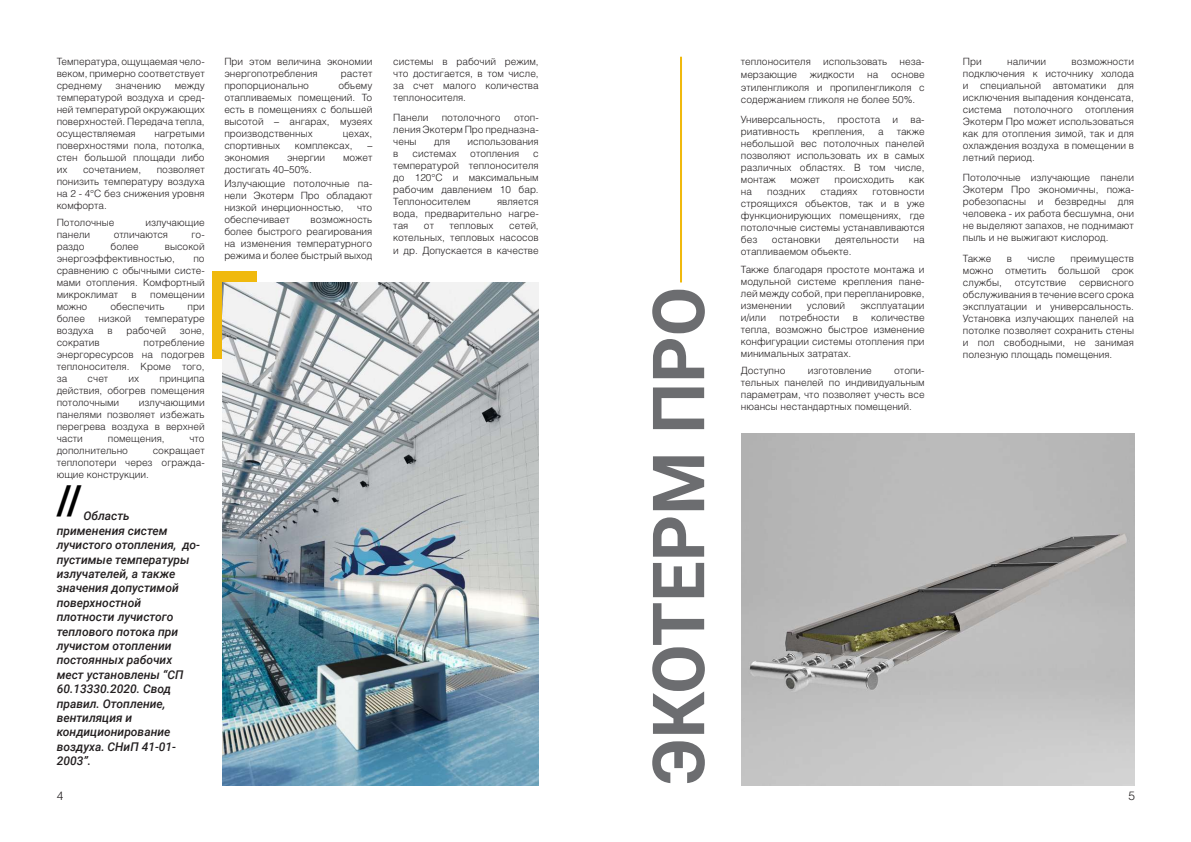
<style>
.page{position:relative;width:1191px;height:842px;background:#fff}
.page>*{position:absolute;margin:0;border:0;box-sizing:border-box;transform-origin:0 0}
.t1{font:700 72px "Roboto";color:#6c6d70}
.t2{font:700 40px "Roboto";color:#000}
.t3{font:italic 500 12px/14.4px "Roboto";color:#231f20}
.t4{font:12px "Helios Light C";color:#231f20}
.t5{font:10px/12px "Helios Light C";color:#231f20;text-align:justify}
</style>
<div class="page">
<div style="left:212px;top:271px;width:44px;height:87px;background:#f0b90d"></div>
<img style="left:223px;top:282px;width:316px;height:503px">
<div style="left:680px;top:57px;width:2px;height:225px;border:1px solid #f0b90d"></div>
<img style="left:741px;top:434px;width:393px;height:351px">
<p class="t5" style="left:57px;top:55px;width:149px">Температура, ощущаемая чело&shy;веком, примерно соответствует среднему</p>
<p class="t5" style="left:57px;top:79px;width:149px;text-indent:118px">между температурой воздуха и сред&shy;ней температурой окружающих поверхностей. Передача тепла, осуществляемая</p>
<p class="t5" style="left:116px;top:79px;width:47px">значению</p>
<p class="t5" style="left:57px;top:127px;width:149px;text-indent:98px">нагретыми поверхностями пола, потолка, стен большой площади либо их</p>
<p class="t5" style="left:57px;top:163px;width:149px;text-indent:100px">позволяет понизить температуру воздуха на 2 - 4°С без снижения уровня комфорта.</p>
<p class="t5" style="left:57px;top:217px;width:59px">Потолочные</p>
<p class="t5" style="left:145px;top:217px;width:61px">излучающие</p>
<p class="t5" style="left:57px;top:229px;width:35px">панели</p>
<p class="t5" style="left:114px;top:229px;width:56px">отличаются</p>
<p class="t5" style="left:192px;top:229px;width:14px">го-</p>
<p class="t5" style="left:57px;top:241px;width:29px">раздо</p>
<p class="t5" style="left:110px;top:241px;width:30px">более</p>
<p class="t5" style="left:83px;top:163px;width:60px">сочетанием,</p>
<p class="t5" style="left:57px;top:241px;width:149px;text-indent:108px">высокой энергоэффективностью,</p>
<p class="t5" style="left:57px;top:253px;width:149px;text-indent:137px">по сравнению с обычными систе&shy;мами отопления. Комфортный микроклимат</p>
<p class="t5" style="left:132px;top:289px;width:7px">в</p>
<p class="t5" style="left:150px;top:289px;width:56px">помещении</p>
<p class="t5" style="left:57px;top:301px;width:32px">можно</p>
<p class="t5" style="left:110px;top:301px;width:56px">обеспечить</p>
<p class="t5" style="left:188px;top:301px;width:19px">при</p>
<p class="t5" style="left:57px;top:313px;width:30px">более</p>
<p class="t5" style="left:99px;top:313px;width:34px">низкой</p>
<p class="t5" style="left:145px;top:313px;width:61px">температуре</p>
<p class="t5" style="left:57px;top:325px;width:39px">воздуха</p>
<p class="t5" style="left:108px;top:325px;width:7px">в</p>
<p class="t5" style="left:127px;top:325px;width:41px">рабочей</p>
<p class="t5" style="left:180px;top:325px;width:26px">зоне,</p>
<p class="t5" style="left:57px;top:337px;width:44px">сократив</p>
<p class="t5" style="left:57px;top:337px;width:149px;text-indent:87px">потребление энергоресурсов на подогрев теплоносителя. Кроме того, за</p>
<p class="t5" style="left:57px;top:373px;width:149px;text-indent:103px">принципа действия, обогрев помещения потолочными</p>
<p class="t5" style="left:88px;top:373px;width:22px">счет</p>
<p class="t5" style="left:129px;top:373px;width:12px">их</p>
<p class="t5" style="left:57px;top:397px;width:149px;text-indent:82px">излучающими панелями позволяет избежать перегрева воздуха в верхней части</p>
<p class="t5" style="left:108px;top:433px;width:58px">помещения,</p>
<p class="t5" style="left:189px;top:433px;width:17px">что</p>
<p class="t5" style="left:57px;top:445px;width:73px">дополнительно</p>
<p class="t5" style="left:57px;top:445px;width:149px;text-indent:96px">сокращает теплопотери через огражда&shy;ющие конструкции.</p>
<h2 class="t2" style="left:57px;top:472px;width:27px">//</h2>
<p class="t3" style="left:57px;top:508px;width:144px;text-indent:27px">Область применения систем лучистого отопления, до&shy;пустимые температуры излучателей, а также значения допустимой поверхностной плотности лучистого теплового потока при лучистом отоплении постоянных рабочих мест установлены “СП<br>60.13330.2020. Свод правил. Отопление, вентиляция и кондиционирование воздуха. СНиП 41-01-<br>2003”.</p>
<p class="t5" style="left:224px;top:55px;width:149px">При этом величина экономии энергопотребления</p>
<p class="t5" style="left:341px;top:67px;width:33px">растет</p>
<p class="t5" style="left:224px;top:79px;width:149px;text-indent:114px">объему отапливаемых помещений. То есть в помещениях с большей высотой – ангарах, музеях производственных</p>
<p class="t5" style="left:224px;top:79px;width:86px">пропорционально</p>
<p class="t5" style="left:343px;top:127px;width:31px">цехах,</p>
<p class="t5" style="left:224px;top:139px;width:57px">спортивных</p>
<p class="t5" style="left:295px;top:139px;width:59px">комплексах,</p>
<p class="t5" style="left:367px;top:139px;width:6px">–</p>
<p class="t5" style="left:224px;top:151px;width:46px">экономия</p>
<p class="t5" style="left:287px;top:151px;width:40px">энергии</p>
<p class="t5" style="left:343px;top:151px;width:31px">может</p>
<p class="t5" style="left:224px;top:161px;width:148px;line-height:14.8px">достигать 40–50%.<br>Излучающие потолочные па--</p>
<p class="t5" style="left:224px;top:190px;width:149px">нели Экотерм Про обладают низкой инерционностью,</p>
<p class="t5" style="left:357px;top:202px;width:17px">что</p>
<p class="t5" style="left:224px;top:214px;width:67px">обеспечивает</p>
<p class="t5" style="left:224px;top:214px;width:149px;text-indent:86px">возможность более быстрого реагирования на изменения температурного режима и более быстрый выход</p>
<p class="t5" style="left:393px;top:55px;width:147px">системы в рабочий режим, что достигается, в том числе, за счет малого количества теплоносителя.</p>
<p class="t5" style="left:393px;top:111px;width:37px">Панели</p>
<p class="t5" style="left:442px;top:111px;width:60px">потолочного</p>
<p class="t5" style="left:393px;top:111px;width:147px;text-indent:121px">отоп&shy;ления Экотерм Про предназна&shy;чены</p>
<p class="t5" style="left:434px;top:135px;width:18px">для</p>
<p class="t5" style="left:467px;top:135px;width:73px">использования</p>
<p class="t5" style="left:393px;top:147px;width:147px;text-indent:140px">с температурой теплоносителя до 120°С и максимальным рабочим давлением 10 бар.<br>Теплоносителем</p>
<p class="t5" style="left:393px;top:147px;width:7px">в</p>
<p class="t5" style="left:412px;top:147px;width:45px">системах</p>
<p class="t5" style="left:470px;top:147px;width:50px">отопления</p>
<p class="t5" style="left:393px;top:195px;width:147px;text-indent:104px">является вода, предварительно нагре&shy;тая</p>
<p class="t5" style="left:393px;top:219px;width:147px;text-align:right">сетей,<br>котельных, тепловых насосов</p>
<p class="t5" style="left:393px;top:244px;width:147px">и др. Допускается в качестве</p>
<p class="t5" style="left:424px;top:219px;width:12px">от</p>
<p class="t5" style="left:449px;top:219px;width:46px">тепловых</p>
<h1 class="t1" style="left:628px;top:785px;width:500px;rotate:-90deg">ЭКОТЕРМ ПРО</h1>
<p class="t5" style="left:741px;top:54px;width:184px;line-height:13px">теплоносителя использовать неза&shy;мерзающие</p>
<p class="t5" style="left:741px;top:67px;width:185px;line-height:13px;text-align:right">основе<br>этиленгликоля и пропиленгликоля с</p>
<p class="t5" style="left:741px;top:89px;width:184px;line-height:20.5px">содержанием гликоля не более 50%.<br>Универсальность, простота и ва-</p>
<p class="t5" style="left:741px;top:125px;width:60px">риативность</p>
<p class="t5" style="left:812px;top:125px;width:54px">крепления,</p>
<p class="t5" style="left:878px;top:125px;width:7px">а</p>
<p class="t5" style="left:809px;top:68px;width:46px">жидкости</p>
<p class="t5" style="left:867px;top:68px;width:13px">на</p>
<p class="t5" style="left:741px;top:125px;width:185px;text-indent:156px">также небольшой вес потолочных панелей позволяют использовать их в самых различных областях. В том числе, монтаж</p>
<p class="t5" style="left:790px;top:173px;width:31px">может</p>
<p class="t5" style="left:834px;top:173px;width:61px">происходить</p>
<p class="t5" style="left:909px;top:173px;width:17px">как</p>
<p class="t5" style="left:741px;top:185px;width:185px;text-indent:132px">готовности строящихся объектов, так и в уже функционирующих помещениях, где потолочные системы устанавливаются без</p>
<p class="t5" style="left:741px;top:185px;width:13px">на</p>
<p class="t5" style="left:767px;top:185px;width:40px">поздних</p>
<p class="t5" style="left:820px;top:185px;width:38px">стадиях</p>
<p class="t5" style="left:772px;top:233px;width:50px">остановки</p>
<p class="t5" style="left:835px;top:233px;width:65px">деятельности</p>
<p class="t5" style="left:913px;top:233px;width:13px">на</p>
<p class="t5" style="left:741px;top:243px;width:185px;line-height:17.7px">отапливаемом объекте.<br>Также благодаря простоте монтажа и</p>
<p class="t5" style="left:741px;top:275px;width:185px">модульной системе крепления пане&shy;лей между собой, при перепланировке, изменении</p>
<p class="t5" style="left:807px;top:299px;width:40px">условий</p>
<p class="t5" style="left:860px;top:299px;width:66px">эксплуатации</p>
<p class="t5" style="left:741px;top:311px;width:27px">и/или</p>
<p class="t5" style="left:779px;top:311px;width:61px">потребности</p>
<p class="t5" style="left:852px;top:311px;width:7px">в</p>
<p class="t5" style="left:741px;top:311px;width:185px;text-indent:130px">количестве тепла, возможно быстрое изменение конфигурации системы отопления при минимальных затратах.</p>
<p class="t5" style="left:741px;top:365px;width:46px">Доступно</p>
<p class="t5" style="left:808px;top:365px;width:65px">изготовление</p>
<p class="t5" style="left:741px;top:365px;width:185px;text-indent:153px">отопи&shy;тельных панелей по индивидуальным параметрам, что позволяет учесть все нюансы нестандартных помещений.</p>
<p class="t5" style="left:963px;top:55px;width:20px">При</p>
<p class="t5" style="left:1007px;top:55px;width:40px">наличии</p>
<p class="t5" style="left:963px;top:55px;width:173px;text-indent:109px">возможности подключения к источнику холода и специальной автоматики для исключения выпадения конденсата, система потолочного отопления Экотерм Про может использоваться как для отопления зимой, так и для охлаждения воздуха в помещении в летний период.</p>
<p class="t5" style="left:963px;top:171px;width:173px">Потолочные излучающие панели Экотерм Про экономичны, пожа&shy;робезопасны и безвредны для человека - их работа бесшумна, они не выделяют запахов, не поднимают пыль и не выжигают кислород.</p>
<p class="t5" style="left:963px;top:252px;width:30px">Также</p>
<p class="t5" style="left:1006px;top:252px;width:7px">в</p>
<p class="t5" style="left:1027px;top:252px;width:29px">числе</p>
<p class="t5" style="left:963px;top:252px;width:173px;text-indent:108px">преимуществ можно отметить большой срок службы,</p>
<p class="t5" style="left:963px;top:276px;width:173px;text-indent:116px">сервисного обслуживания в течение всего срока эксплуатации и универсальность.<br>Установка излучающих панелей на потолке позволяет сохранить стены и пол свободными, не занимая полезную площадь помещения.</p>
<p class="t5" style="left:1014px;top:276px;width:53px">отсутствие</p>
<p class="t4" style="left:57px;top:789px;width:8px">4</p>
<p class="t4" style="left:1128px;top:789px;width:8px">5</p>
</div>
